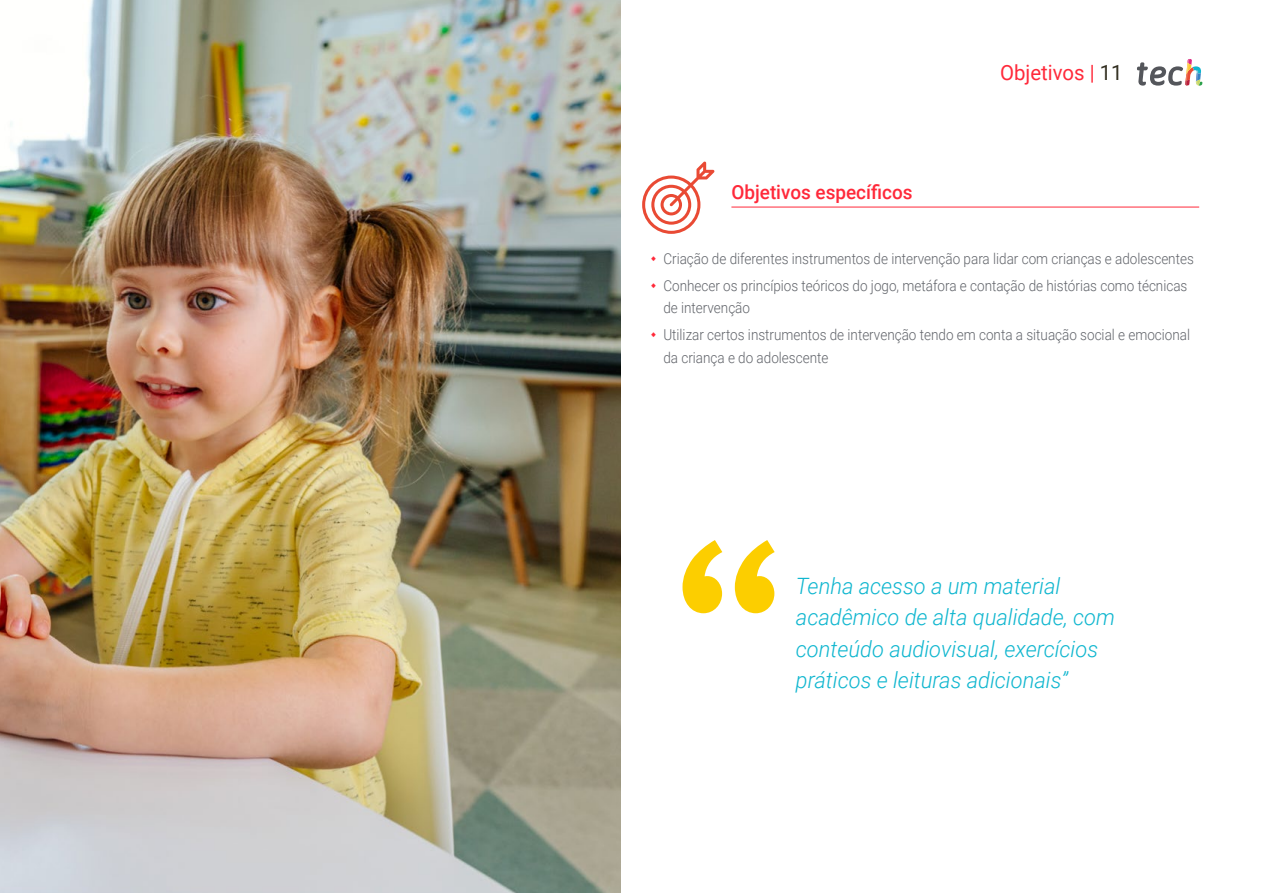
<style>
.page{position:relative;width:1263px;height:893px;background:#fff}
.page>*{position:absolute;margin:0;border:0;box-sizing:border-box;transform-origin:0 0}
.t1{font:italic 300 22.5px/31.5px "Roboto";color:#0fb6cf}
.t2{font:21px "Roboto";color:#ff293a}
.t3{font:500 19.5px "Roboto";color:#ff293a}
.t4{font:300 15px/26.7px "Roboto";color:#61646a;scale:.9 1}
.s1{color:#312e20}
</style>
<div class="page">
<img style="left:0;top:0;width:621px;height:893px">
<hr style="left:731px;top:207px;width:468px;height:1px;background:#ff293a">
<svg style="left:642px;top:161px;width:72px;height:73px"></svg>
<svg style="left:1137px;top:59px;width:65px;height:27px"></svg>
<svg style="left:682px;top:540px;width:93px;height:73px"></svg>
<h3 class="t3" style="left:731px;top:178px;width:183px">Objetivos específicos</h3>
<h2 class="t2" style="left:1000px;top:57px;width:124px">Objetivos | <span class="s1">11</span></h2>
<p class="t4" style="left:663px;top:245px;width:591px">Criação de diferentes instrumentos de intervenção para lidar com crianças e adolescentes<br>Conhecer os princípios teóricos do jogo, metáfora e contação de histórias como técnicas</p>
<p class="t4" style="left:663px;top:294px;width:587px">de intervenção<br>Utilizar certos instrumentos de intervenção tendo em conta a situação social e emocional</p>
<p class="t4" style="left:663px;top:343px;width:185px">da criança e do adolescente</p>
<h1 class="t1" style="left:796px;top:569px;width:321px">Tenha acesso a um material acadêmico de alta qualidade, com conteúdo audiovisual, exercícios práticos e leituras adicionais”</h1>
</div>
